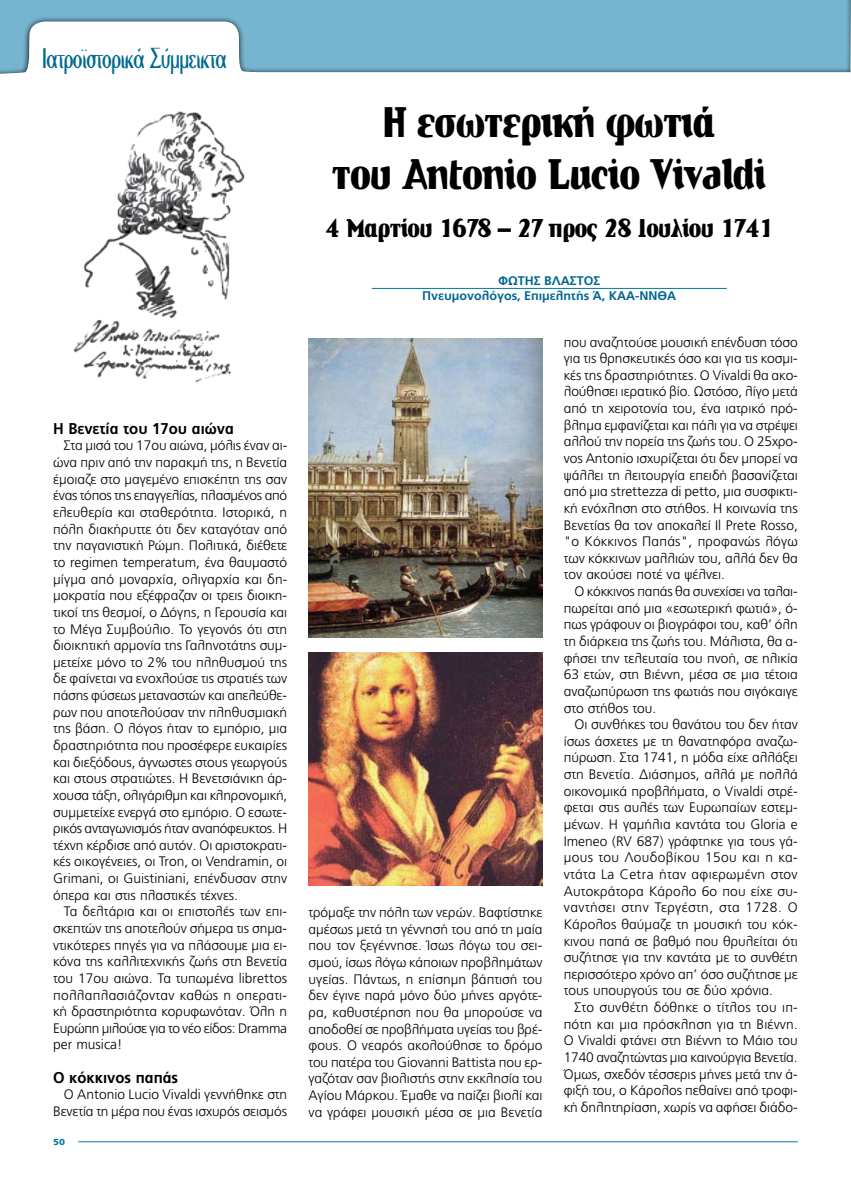
<style>
.page{position:relative;width:851px;height:1188px;background:#fff}
.page>*{position:absolute;margin:0;border:0;box-sizing:border-box;transform-origin:0 0}
.t1{font:800 43.75px/51.2px "CF Derrida";letter-spacing:-.025em;color:#000;text-align:center;scale:.87 1}
.t2{font:300 30px "CF Holly";letter-spacing:-.05em;color:#006890;scale:.8 1}
.t3{font:800 26.25px "CF Derrida";letter-spacing:-.025em;color:#000;scale:.87 1}
.t4{font:700 15.62px "PF Catalog";color:#000;scale:.95 1}
.t5{font:300 13.75px/16.6px "PF Catalog";color:#000;text-align:justify}
.t6{font:700 12.5px/15px "PF Catalog";color:#006890;text-align:center}
.t7{font:900 8.75px "PF Catalog";color:#007da0;scale:1.15 1}
</style>
<div class="page">
<svg style="left:0;top:0;width:850px;height:74px;fill:#76b4cf"></svg>
<hr style="left:78px;top:1141px;width:719px;height:1px;background:#007da0">
<hr style="left:371px;top:288px;width:355px;height:1px;background:#007da0">
<img style="left:73px;top:111px;width:172px;height:272px">
<img style="left:309px;top:338px;width:233px;height:299px">
<img style="left:309px;top:652px;width:233px;height:233px">
<h2 class="t2" style="left:41px;top:44px;width:234px">Ιατροϊστορικά Σύμμεικτα</h2>
<p class="t4" style="left:53px;top:419px;width:192px">Η Βενετία του 17ου αιώνα</p>
<p class="t5" style="left:53px;top:437px;width:236px;text-indent:11px">Στα μισά του 17ου αιώνα, μόλις έναν αι&shy;ώνα πριν από την παρακμή της, η Βενετία έμοιαζε στο μαγεμένο επισκέπτη της σαν ένας τόπος της επαγγελίας, πλασμένος από ελευθερία και σταθερότητα. Ιστορικά, η πόλη διακήρυττε ότι δεν καταγόταν από την παγανιστική Ρώμη. Πολιτικά, διέθετε το regimen temperatum, ένα θαυμαστό μίγμα από μοναρχία, ολιγαρχία και δη&shy;μοκρατία που εξέφραζαν οι τρεις διοικη&shy;τικοί της θεσμοί, ο Δόγης, η Γερουσία και το Μέγα Συμβούλιο. Το γεγονός ότι στη διοικητική αρμονία της Γαληνοτάτης συμ&shy;μετείχε μόνο το 2% του πληθυσμού της δε φαίνεται να ενοχλούσε τις στρατιές των πάσης φύσεως μεταναστών και απελεύθε&shy;ρων που αποτελούσαν την πληθυσμιακή της βάση. Ο λόγος ήταν το εμπόριο, μια δραστηριότητα που προσέφερε ευκαιρίες και διεξόδους, άγνωστες στους γεωργούς και στους στρατιώτες. Η Βενετσιάνικη άρ&shy;χουσα τάξη, ολιγάριθμη και κληρονομική, συμμετείχε ενεργά στο εμπόριο. Ο εσωτε&shy;ρικός ανταγωνισμός ήταν αναπόφευκτος. Η τέχνη κέρδισε από αυτόν. Οι αριστοκρατι&shy;κές οικογένειες, οι Tron, οι Vendramin, οι Grimani, οι Guistiniani, επένδυσαν στην όπερα και στις πλαστικές τέχνες.</p>
<p class="t5" style="left:53px;top:903px;width:235px;text-indent:11px">Τα δελτάρια και οι επιστολές των επι&shy;σκεπτών της αποτελούν σήμερα τις σημα&shy;ντικότερες πηγές για να πλάσουμε μια ει&shy;κόνα της καλλιτεχνικής ζωής στη Βενετία του 17ου αιώνα. Τα τυπωμένα librettos πολλαπλασιάζονταν καθώς η οπερατι&shy;κή δραστηριότητα κορυφωνόταν. Όλη η Ευρώπη μιλούσε για το νέο είδος: Dramma per musica!</p>
<p class="t4" style="left:53px;top:1067px;width:133px">Ο κόκκινος παπάς</p>
<p class="t5" style="left:53px;top:1086px;width:235px;text-align:right">O Antonio Lucio Vivaldi γεννήθηκε στη<br>Βενετία τη μέρα που ένας ισχυρός σεισμός</p>
<p class="t7" style="left:53px;top:1136px;width:12px">50</p>
<h1 class="t1" style="left:332px;top:98px;width:501px">H εσωτερική φωτιά<br>του Antonio Lucio Vivaldi</h1>
<h3 class="t3" style="left:325px;top:214px;width:516px">4 Μαρτίου 1678 – 27 προς 28 Ιουλίου 1741</h3>
<p class="t6" style="left:422px;top:273px;width:255px">ΦΩΤΗΣ ΒΛΑΣΤΟΣ<br>Πνευμονολόγος, Επιμελητής Ά, ΚΑΑ-ΝΝΘΑ</p>
<p class="t5" style="left:308px;top:903px;width:235px">τρόμαξε την πόλη των νερών. Βαφτίστηκε αμέσως μετά τη γέννησή του από τη μαία που τον ξεγέννησε. Ίσως λόγω του σει&shy;σμού, ίσως λόγω κάποιων προβλημάτων υγείας. Πάντως, η επίσημη βάπτισή του δεν έγινε παρά μόνο δύο μήνες αργότε&shy;ρα, καθυστέρηση που θα μπορούσε να αποδοθεί σε προβλήματα υγείας του βρέ&shy;φους. Ο νεαρός ακολούθησε το δρόμο του πατέρα του Giovanni Battista που ερ&shy;γαζόταν σαν βιολιστής στην εκκλησία του Αγίου Μάρκου. Έμαθε να παίζει βιολί και να γράφει μουσική μέσα σε μια Βενετία</p>
<p class="t5" style="left:563px;top:333px;width:235px">που αναζητούσε μουσική επένδυση τόσο για τις θρησκευτικές όσο και για τις κοσμι&shy;κές της δραστηριότητες. Ο Vivaldi θα ακο&shy;λούθησει ιερατικό βίο. Ωστόσο, λίγο μετά από τη χειροτονία του, ένα ιατρικό πρό&shy;βλημα εμφανίζεται και πάλι για να στρέψει αλλού την πορεία της ζωής του. Ο 25χρο&shy;νος Antonio ισχυρίζεται ότι δεν μπορεί να ψάλλει τη λειτουργία επειδή βασανίζεται από μια strettezza di petto, μια συσφικτι&shy;κή ενόχληση στο στήθος. Η κοινωνία της Βενετίας θα τον αποκαλεί Il Prete Rosso, "ο Κόκκινος Παπάς", προφανώς λόγω των κόκκινων μαλλιών του, αλλά δεν θα τον ακούσει ποτέ να ψέλνει.</p>
<p class="t5" style="left:563px;top:583px;width:235px;text-indent:11px">Ο κόκκινος παπάς θα συνεχίσει να ταλαι&shy;πωρείται από μια «εσωτερική φωτιά», ό&shy;πως γράφουν οι βιογράφοι του, καθ’ όλη τη διάρκεια της ζωής του. Μάλιστα, θα α&shy;φήσει την τελευταία του πνοή, σε ηλικία 63 ετών, στη Βιέννη, μέσα σε μια τέτοια αναζωπύρωση της φωτιάς που σιγόκαιγε στο στήθος του.</p>
<p class="t5" style="left:563px;top:716px;width:235px;text-indent:11px">Οι συνθήκες του θανάτου του δεν ήταν ίσως άσχετες με τη θανατηφόρα αναζω&shy;πύρωση. Στα 1741, η μόδα είχε αλλάξει στη Βενετία. Διάσημος, αλλά με πολλά οικονομικά προβλήματα, ο Vivaldi στρέ&shy;φεται στις αυλές των Ευρωπαίων εστεμ&shy;μένων. Η γαμήλια καντάτα του Gloria e Imeneo (RV 687) γράφτηκε για τους γά&shy;μους του Λουδοβίκου 15ου και η κα&shy;ντάτα La Cetra ήταν αφιερωμένη στον Αυτοκράτορα Κάρολο 6ο που είχε συ&shy;ναντήσει στην Τεργέστη, στα 1728. Ο Κάρολος θαύμαζε τη μουσική του κόκ&shy;κινου παπά σε βαθμό που θρυλείται ότι συζήτησε για την καντάτα με το συνθέτη περισσότερο χρόνο απ’ όσο συζήτησε με τους υπουργούς του σε δύο χρόνια.</p>
<p class="t5" style="left:563px;top:998px;width:235px;text-indent:11px">Στο συνθέτη δόθηκε ο τίτλος του ιπ&shy;πότη και μια πρόσκληση για τη Βιέννη.<br>Ο Vivaldi φτάνει στη Βιέννη το Μάιο του 1740 αναζητώντας μια καινούργια Βενετία.<br>Όμως, σχεδόν τέσσερις μήνες μετά την ά&shy;φιξή του, ο Κάρολος πεθαίνει από τροφι&shy;κή δηλητηρίαση, χωρίς να αφήσει διάδο-</p>
</div>
